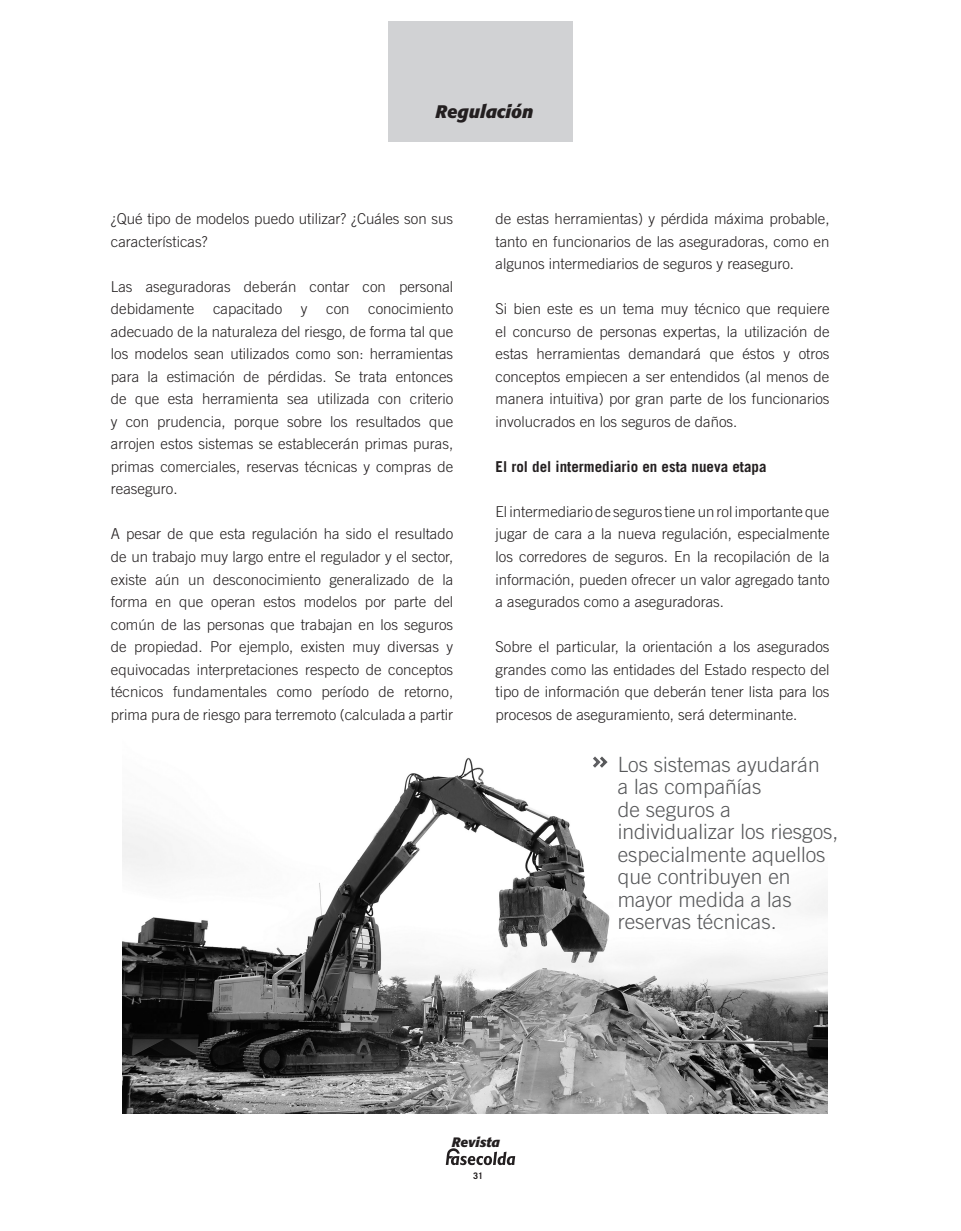
<style>
.page{position:relative;width:961px;height:1231px;background:#fff}
.page>*{position:absolute;margin:0;border:0;box-sizing:border-box;transform-origin:0 0}
.t1{font:300 21px/22.5px "Trade Gothic LT Std";color:#57585a}
.t2{font:italic 700 18px "Formata";color:#231f20}
.t3{font:300 15px/22.5px "Trade Gothic LT Std";color:#231f20;text-align:justify}
.t4{font:700 15px "Trade Gothic LT Std";color:#231f20}
.t5{font:italic 700 13.5px "Formata";color:#231f20}
.t6{font:700 9px "Trade Gothic LT Std";color:#231f20}
</style>
<div class="page">
<div style="left:388px;top:21px;width:185px;height:120px;background:#d1d2d4"></div>
<svg style="left:446px;top:1148px;width:69px;height:17px"></svg>
<img style="left:123px;top:758px;width:704px;height:355px">
<svg style="left:589px;top:756px;width:20px;height:15px"></svg>
<p class="t2" style="left:435px;top:100px;width:99px">Regulación</p>
<p class="t3" style="left:111px;top:208px;width:344px">¿Qué tipo de modelos puedo utilizar? ¿Cuáles son sus características?</p>
<p class="t3" style="left:111px;top:275px;width:344px">Las aseguradoras deberán contar con personal debidamente capacitado y con conocimiento adecuado de la naturaleza del riesgo, de forma tal que los modelos sean utilizados como son: herramientas para la estimación de pérdidas. Se trata entonces de que esta herramienta sea utilizada con criterio y con prudencia, porque sobre los resultados que arrojen estos sistemas se establecerán primas puras, primas comerciales, reservas técnicas y compras de reaseguro.</p>
<p class="t3" style="left:111px;top:523px;width:344px">A pesar de que esta regulación ha sido el resultado de un trabajo muy largo entre el regulador y el sector, existe aún un desconocimiento generalizado de la forma en que operan estos modelos por parte del común de las personas que trabajan en los seguros de propiedad. Por ejemplo, existen muy diversas y equivocadas interpretaciones respecto de conceptos técnicos fundamentales como período de retorno, prima pura de riesgo para terremoto (calculada a partir</p>
<p class="t3" style="left:495px;top:208px;width:335px">de estas herramientas) y pérdida máxima probable, tanto en funcionarios de las aseguradoras, como en algunos intermediarios de seguros y reaseguro.</p>
<p class="t3" style="left:495px;top:298px;width:335px">Si bien este es un tema muy técnico que requiere el concurso de personas expertas, la utilización de estas herramientas demandará que éstos y otros conceptos empiecen a ser entendidos (al menos de manera intuitiva) por gran parte de los funcionarios involucrados en los seguros de daños.</p>
<p class="t4" style="left:495px;top:457px;width:272px">El rol del intermediario en esta nueva etapa</p>
<p class="t3" style="left:495px;top:500px;width:335px">El intermediario de seguros tiene un rol importante que jugar de cara a la nueva regulación, especialmente los corredores de seguros. En la recopilación de la información, pueden ofrecer un valor agregado tanto a asegurados como a aseguradoras.</p>
<p class="t3" style="left:495px;top:635px;width:335px">Sobre el particular, la orientación a los asegurados grandes como las entidades del Estado respecto del tipo de información que deberán tener lista para los procesos de aseguramiento, será determinante.</p>
<h1 class="t1" style="left:617px;top:752px;width:222px">Los sistemas ayudarán<br>a las compañías<br>de seguros a individualizar los riesgos, especialmente aquellos que contribuyen en mayor medida a las reservas técnicas.</h1>
<p class="t5" style="left:452px;top:1133px;width:50px">Revista</p>
<p class="t6" style="left:473px;top:1170px;width:12px">31</p>
</div>
